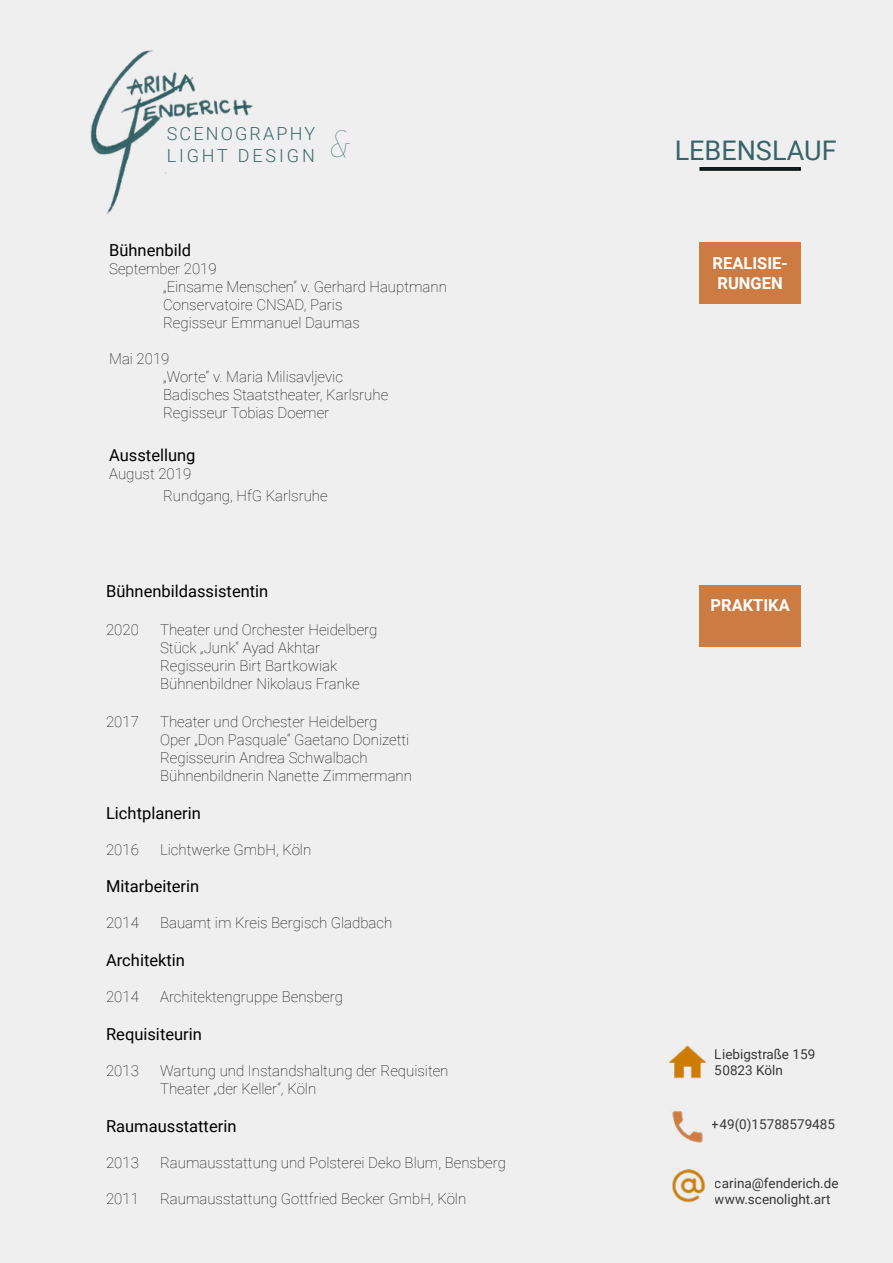
<style>
.page{position:relative;width:893px;height:1263px;background:#efefef}
.page>*{position:absolute;margin:0;border:0;box-sizing:border-box;transform-origin:0 0}
.t1{font:27px "Roboto";color:#356469}
.t2{font:300 18px/21.6px "Roboto";letter-spacing:.12em;color:#3e696e}
.t3{font:16.5px "Roboto";color:#000}
.t4{font:700 16.5px/19.8px "Roboto";color:#fff;text-align:center}
.t5{font:100 15px/18px "Roboto";color:#000}
.t6{font:13.5px/16.2px "Roboto";color:#000}
</style>
<div class="page">
<img style="left:668px;top:1045px;width:39px;height:34px">
<img style="left:672px;top:1169px;width:34px;height:33px">
<img style="left:672px;top:1111px;width:31px;height:32px">
<img style="left:90px;top:50px;width:163px;height:164px">
<svg style="left:699px;top:167px;width:102px;height:4px"></svg>
<div style="left:699px;top:242px;width:102px;height:62px;background:#cc7c43"></div>
<div style="left:699px;top:585px;width:102px;height:61px;background:#cc7c43"></div>
<p class="t2" style="left:167px;top:122px;width:188px">SCENOGRAPHY<br>LIGHT DESIGN <sup>&amp;</sup></p>
<p class="t3" style="left:109px;top:238px;width:84px">Bühnenbild</p>
<p class="t5" style="left:109px;top:259px;width:109px">September 2019</p>
<p class="t5" style="left:163px;top:277px;width:285px">„Einsame Menschen“ v. Gerhard Hauptmann<br>Conservatoire CNSAD, Paris<br>Regisseur Emmanuel Daumas</p>
<p class="t5" style="left:163px;top:349px;width:227px;text-indent:-54px">Mai 2019<br>„Worte“ v. Maria Milisavljevic<br>Badisches Staatstheater, Karlsruhe<br>Regisseur Tobias Doemer</p>
<p class="t3" style="left:109px;top:444px;width:88px">Ausstellung</p>
<p class="t5" style="left:163px;top:462px;width:166px;line-height:21.6px;text-indent:-54px">August 2019<br>Rundgang, HfG Karlsruhe</p>
<p class="t3" style="left:106px;top:580px;width:164px">Bühnenbildassistentin</p>
<p class="t5" style="left:106px;top:620px;width:34px">2020</p>
<p class="t5" style="left:160px;top:620px;width:219px">Theater und Orchester Heidelberg<br>Stück „Junk“ Ayad Akhtar<br>Regisseurin Birt Bartkowiak<br>Bühnenbildner Nikolaus Franke</p>
<p class="t5" style="left:106px;top:712px;width:34px">2017</p>
<p class="t5" style="left:160px;top:712px;width:253px">Theater und Orchester Heidelberg<br>Oper „Don Pasquale“ Gaetano Donizetti Regisseurin Andrea Schwalbach Bühnenbildnerin Nanette Zimmermann</p>
<p class="t3" style="left:106px;top:801px;width:96px">Lichtplanerin</p>
<p class="t5" style="left:106px;top:840px;width:34px">2016</p>
<p class="t5" style="left:160px;top:840px;width:153px">Lichtwerke GmbH, Köln</p>
<p class="t3" style="left:106px;top:875px;width:95px">Mitarbeiterin</p>
<p class="t5" style="left:106px;top:913px;width:34px">2014</p>
<p class="t5" style="left:160px;top:913px;width:234px">Bauamt im Kreis Bergisch Gladbach</p>
<p class="t3" style="left:106px;top:949px;width:80px">Architektin</p>
<p class="t5" style="left:106px;top:987px;width:34px">2014</p>
<p class="t5" style="left:160px;top:987px;width:184px">Architektengruppe Bensberg</p>
<p class="t3" style="left:106px;top:1022px;width:97px">Requisiteurin</p>
<p class="t5" style="left:106px;top:1061px;width:34px">2013</p>
<p class="t5" style="left:160px;top:1061px;width:290px">Wartung und Instandshaltung der Requisiten<br>Theater „der Keller“, Köln</p>
<p class="t3" style="left:106px;top:1114px;width:132px">Raumausstatterin</p>
<p class="t5" style="left:106px;top:1153px;width:34px">2013</p>
<p class="t5" style="left:160px;top:1153px;width:347px">Raumausstattung und Polsterei Deko Blum, Bensberg</p>
<p class="t5" style="left:106px;top:1189px;width:34px">2011</p>
<p class="t5" style="left:160px;top:1189px;width:308px">Raumausstattung Gottfried Becker GmbH, Köln</p>
<h1 class="t1" style="left:675px;top:132px;width:163px">LEBENSLAUF</h1>
<p class="t4" style="left:712px;top:253px;width:77px">REALISIE-<br>RUNGEN</p>
<p class="t4" style="left:710px;top:595px;width:81px">PRAKTIKA</p>
<p class="t6" style="left:715px;top:1046px;width:102px">Liebigstraße 159<br>50823 Köln</p>
<p class="t6" style="left:712px;top:1115px;width:125px">+49(0)15788579485</p>
<p class="t6" style="left:715px;top:1174px;width:125px">carina@fenderich.de www.scenolight.art</p>
</div>
